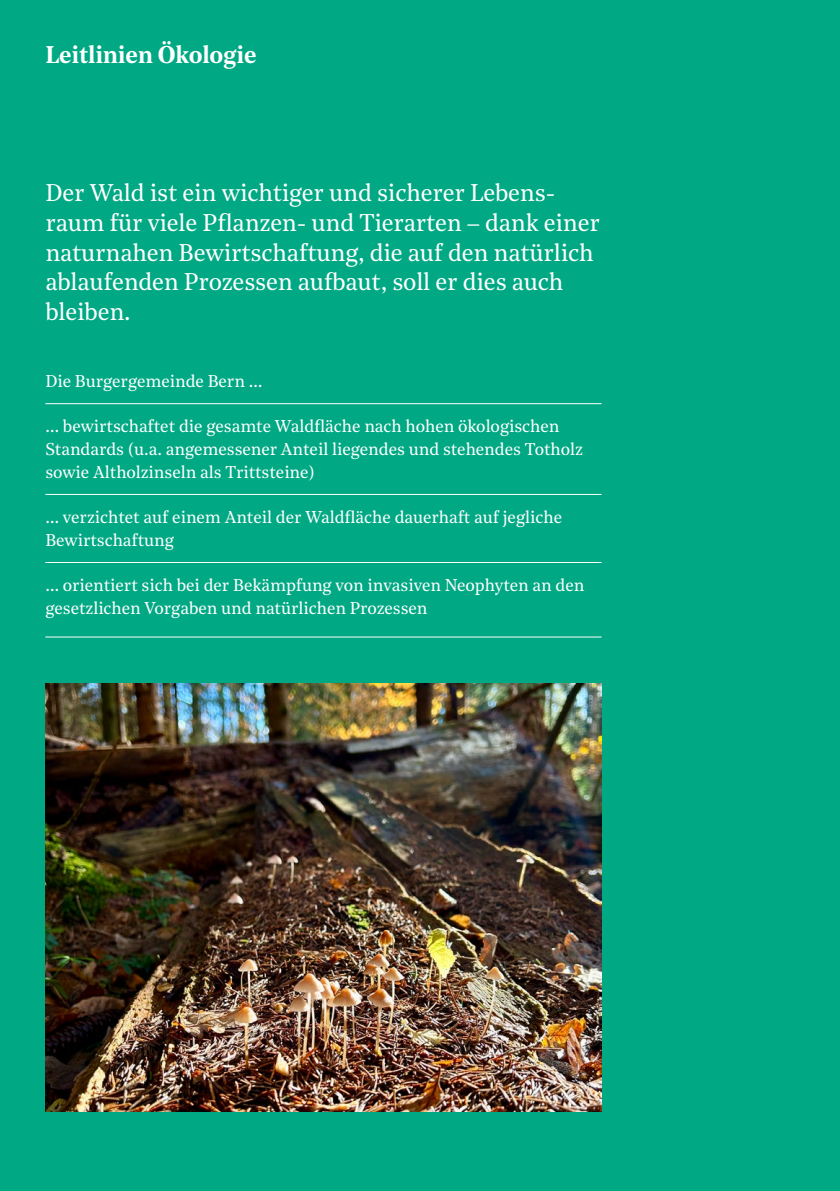
<style>
.page{position:relative;width:840px;height:1191px;background:#fff}
.page>*{position:absolute;margin:0;border:0;box-sizing:border-box;transform-origin:0 0}
.t1{font:24px/29.6px "Noe Text";letter-spacing:-.01em;color:#fff}
.t2{font:600 24px "Noe Text";letter-spacing:-.01em;color:#fff}
.t3{font:17px/22.6px "Noe Text";letter-spacing:-.005em;color:#fff}
</style>
<div class="page">
<div style="left:0;top:0;width:839px;height:1191px;background:#00a984"></div>
<hr style="left:45px;top:403px;width:556px;height:1px;background:#fff">
<hr style="left:45px;top:494px;width:556px;height:1px;background:#fff">
<hr style="left:45px;top:562px;width:556px;height:1px;background:#fff">
<hr style="left:45px;top:636px;width:556px;height:1px;background:#fff">
<img style="left:45px;top:684px;width:556px;height:427px">
<h1 class="t2" style="left:45px;top:37px;width:212px">Leitlinien Ökologie</h1>
<h1 class="t1" style="left:45px;top:177px;width:555px">Der Wald ist ein wichtiger und sicherer Lebens&shy;raum für viele Pflanzen- und Tierarten – dank einer naturnahen Bewirtschaftung, die auf den natürlich ablaufenden Prozessen aufbaut, soll er dies auch bleiben.</h1>
<p class="t3" style="left:45px;top:369px;width:218px">Die Burgergemeinde Bern …</p>
<p class="t3" style="left:45px;top:414px;width:538px">… bewirtschaftet die gesamte Waldfläche nach hohen ökologischen<br>Standards (u.a. angemessener Anteil liegendes und stehendes Totholz sowie Altholzinseln als Trittsteine)</p>
<p class="t3" style="left:45px;top:505px;width:518px">… verzichtet auf einem Anteil der Waldfläche dauerhaft auf jegliche<br>Bewirtschaftung</p>
<p class="t3" style="left:45px;top:573px;width:540px">… orientiert sich bei der Bekämpfung von invasiven Neophyten an den gesetzlichen Vorgaben und natürlichen Prozessen</p>
</div>
